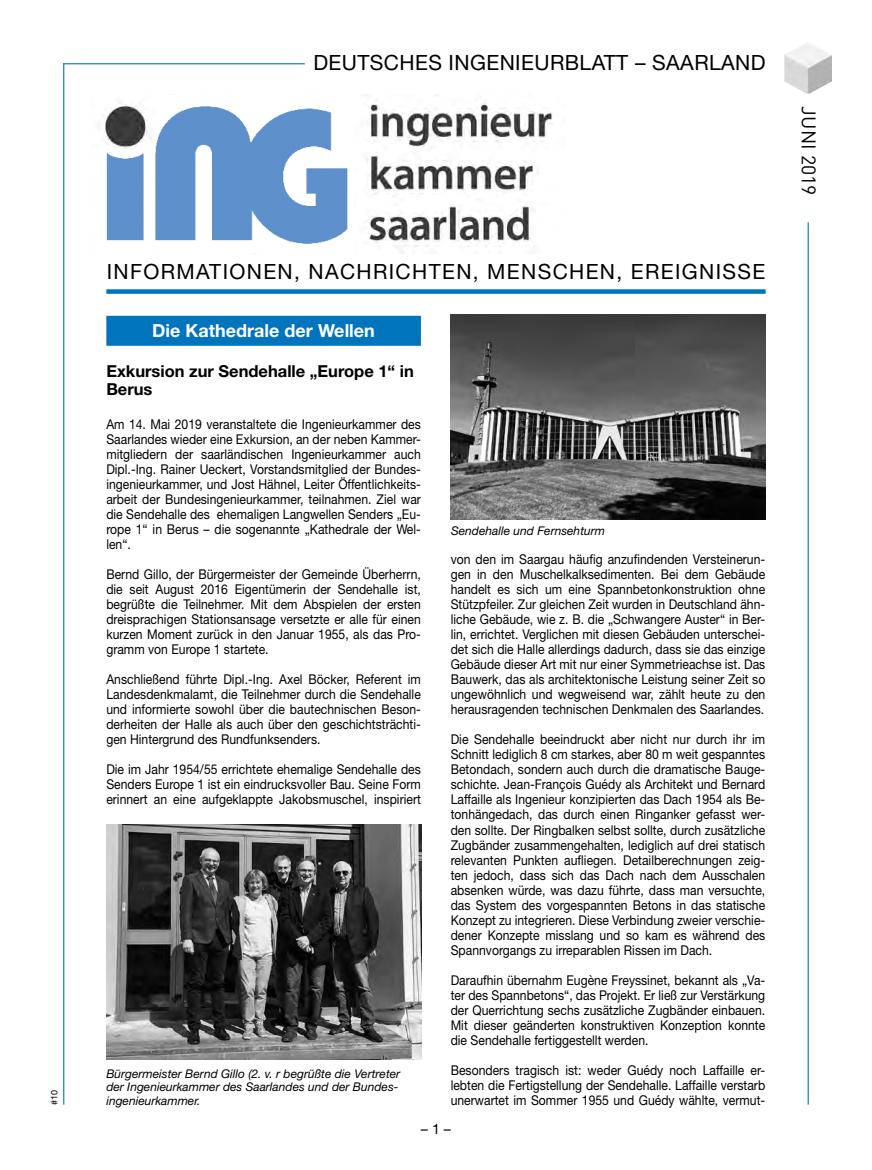
<style>
.page{position:relative;width:872px;height:1170px;background:#fff}
.page>*{position:absolute;margin:0;border:0;box-sizing:border-box;transform-origin:0 0}
.t1{font:21px "Helvetica Neue LT Std";letter-spacing:.065em;color:#000}
.t2{font:21px "Helvetica Neue LT Std";letter-spacing:.02em;color:#000}
.t3{font:19.5px "DINOT";letter-spacing:.005em;color:#000}
.t4{font:700 18px "Helvetica Neue LT Std";color:#fff}
.t5{font:700 16.5px/18px "Helvetica Neue LT Std";color:#000}
.t6{font:14.25px "Helvetica Neue LT Std";color:#000}
.t7{font:13.5px/15px "Helvetica Neue LT Std";color:#000;text-align:justify;scale:.9 1}
.t8{font:italic 12px/13.5px "Helvetica Neue LT Std";color:#000}
.t9{font:9px "Helvetica Neue LT Std";color:#000}
</style>
<div class="page">
<hr style="left:807px;top:222px;width:1px;height:882px;background:#0074bc">
<hr style="left:63px;top:63px;width:1px;height:1041px;background:#0074bc">
<hr style="left:63px;top:63px;width:242px;height:1px;background:#0074bc">
<img style="left:784px;top:43px;width:48px;height:51px">
<img style="left:366px;top:95px;width:186px;height:158px">
<img style="left:99px;top:101px;width:249px;height:143px">
<div style="left:106px;top:289px;width:659px;height:5px;background:#0074bc"></div>
<div style="left:106px;top:316px;width:315px;height:30px;background:#0074bc"></div>
<img style="left:106px;top:824px;width:315px;height:235px">
<img style="left:451px;top:315px;width:314px;height:204px">
<p class="t9" style="left:49px;top:1104px;width:17px;rotate:-90deg">#10</p>
<h1 class="t2" style="left:313px;top:50px;width:454px">DEUTSCHES INGENIEURBLATT – SAARLAND</h1>
<h1 class="t1" style="left:107px;top:259px;width:660px">INFORMATIONEN, NACHRICHTEN, MENSCHEN, EREIGNISSE</h1>
<h3 class="t4" style="left:152px;top:319px;width:224px">Die Kathedrale der Wellen</h3>
<p class="t5" style="left:106px;top:361px;width:309px">Exkursion zur Sendehalle „Europe 1“ in<br>Berus</p>
<p class="t7" style="left:106px;top:417px;width:351px">Am 14. Mai 2019 veranstaltete die Ingenieurkammer des Saarlandes wieder eine Exkursion, an der neben Kammer&shy;mitgliedern der saarländischen Ingenieurkammer auch Dipl.-Ing. Rainer Ueckert, Vorstandsmitglied der Bundes&shy;ingenieurkammer, und Jost Hähnel, Leiter Öffentlichkeits&shy;arbeit der Bundesingenieurkammer, teilnahmen. Ziel war die Sendehalle des ehemaligen Langwellen Senders „Eu&shy;rope 1“ in Berus – die sogenannte „Kathedrale der Wel&shy;len“.</p>
<p class="t7" style="left:106px;top:567px;width:351px">Bernd Gillo, der Bürgermeister der Gemeinde Überherrn, die seit August 2016 Eigentümerin der Sendehalle ist, begrüßte die Teilnehmer. Mit dem Abspielen der ersten dreisprachigen Stationsansage versetzte er alle für einen kurzen Moment zurück in den Januar 1955, als das Pro&shy;gramm von Europe 1 startete.</p>
<p class="t7" style="left:106px;top:672px;width:351px">Anschließend führte Dipl.-Ing. Axel Böcker, Referent im Landesdenkmalamt, die Teilnehmer durch die Sendehalle und informierte sowohl über die bautechnischen Beson&shy;derheiten der Halle als auch über den geschichtsträchti&shy;gen Hintergrund des Rundfunksenders.</p>
<p class="t7" style="left:106px;top:762px;width:351px">Die im Jahr 1954/55 errichtete ehemalige Sendehalle des Senders Europe 1 ist ein eindrucksvoller Bau. Seine Form erinnert an eine aufgeklappte Jakobsmuschel, inspiriert</p>
<p class="t8" style="left:106px;top:1066px;width:295px">Bürgermeister Bernd Gillo (2. v. r begrüßte die Vertreter der Ingenieurkammer des Saarlandes und der Bundes&shy;ingenieurkammer.</p>
<p class="t8" style="left:451px;top:523px;width:155px">Sendehalle und Fernsehturm</p>
<p class="t7" style="left:451px;top:552px;width:351px">von den im Saargau häufig anzufindenden Versteinerun&shy;gen in den Muschelkalksedimenten. Bei dem Gebäude handelt es sich um eine Spannbetonkonstruktion ohne Stützpfeiler. Zur gleichen Zeit wurden in Deutschland ähn&shy;liche Gebäude, wie z. B. die „Schwangere Auster“ in Ber&shy;lin, errichtet. Verglichen mit diesen Gebäuden unterschei&shy;det sich die Halle allerdings dadurch, dass sie das einzige Gebäude dieser Art mit nur einer Symmetrieachse ist. Das Bauwerk, das als architektonische Leistung seiner Zeit so ungewöhnlich und wegweisend war, zählt heute zu den herausragenden technischen Denkmalen des Saarlandes.</p>
<p class="t7" style="left:451px;top:732px;width:351px">Die Sendehalle beeindruckt aber nicht nur durch ihr im Schnitt lediglich 8 cm starkes, aber 80 m weit gespanntes Betondach, sondern auch durch die dramatische Bauge&shy;schichte. Jean-François Guédy als Architekt und Bernard Laffaille als Ingenieur konzipierten das Dach 1954 als Be&shy;tonhängedach, das durch einen Ringanker gefasst wer&shy;den sollte. Der Ringbalken selbst sollte, durch zusätzliche Zugbänder zusammengehalten, lediglich auf drei statisch relevanten Punkten aufliegen. Detailberechnungen zeig&shy;ten jedoch, dass sich das Dach nach dem Ausschalen absenken würde, was dazu führte, dass man versuchte, das System des vorgespannten Betons in das statische Konzept zu integrieren. Diese Verbindung zweier verschie&shy;dener Konzepte misslang und so kam es während des Spannvorgangs zu irreparablen Rissen im Dach.</p>
<p class="t7" style="left:451px;top:972px;width:351px">Daraufhin übernahm Eugène Freyssinet, bekannt als „Va&shy;ter des Spannbetons“, das Projekt. Er ließ zur Verstärkung der Querrichtung sechs zusätzliche Zugbänder einbauen.<br>Mit dieser geänderten konstruktiven Konzeption konnte die Sendehalle fertiggestellt werden.</p>
<p class="t7" style="left:451px;top:1062px;width:351px">Besonders tragisch ist: weder Guédy noch Laffaille er&shy;lebten die Fertigstellung der Sendehalle. Laffaille verstarb unerwartet im Sommer 1955 und Guédy wählte, vermut-</p>
<p class="t6" style="left:421px;top:1120px;width:32px">– 1 –</p>
<h2 class="t3" style="left:821px;top:106px;width:91px;rotate:90deg">JUNI 2019</h2>
</div>
